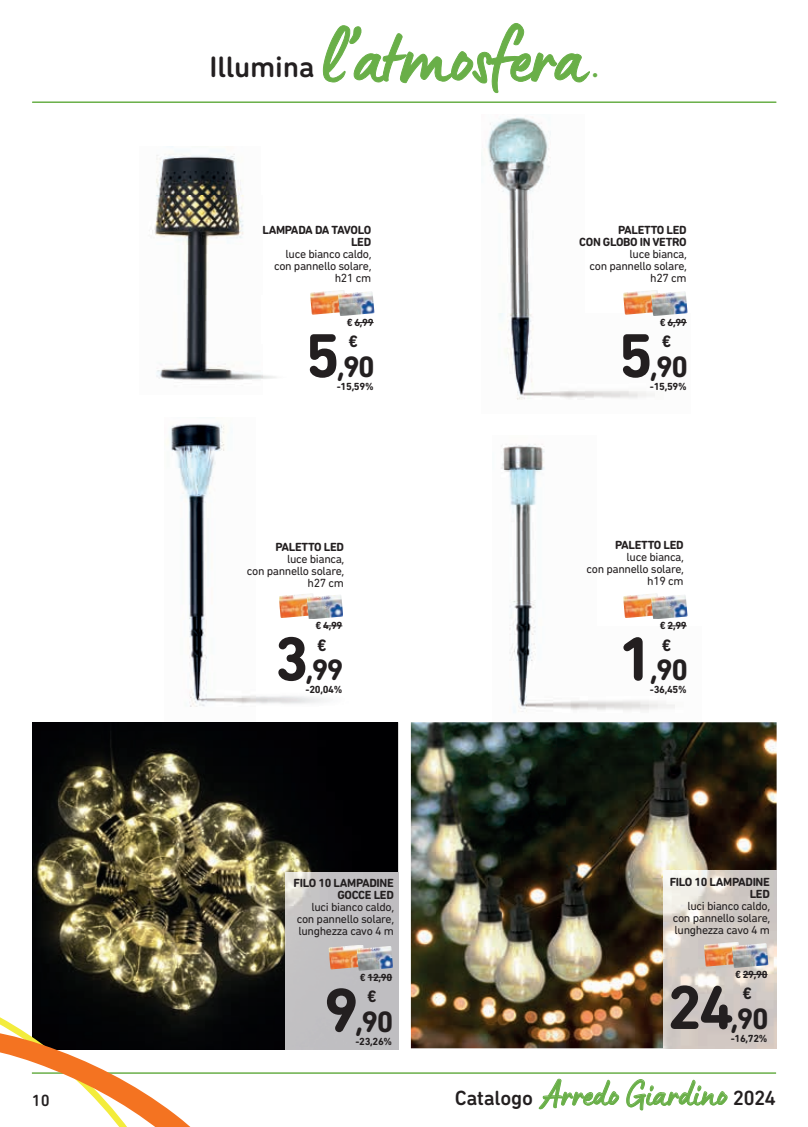
<style>
.page{position:relative;width:808px;height:1127px;background:#fff}
.page>*{position:absolute;margin:0;border:0;box-sizing:border-box;transform-origin:0 0}
.t1{font:83.55px "Lumios Marker";letter-spacing:-.01em;color:#69af48;scale:.95 1}
.t2{font:700 63px "DIN Next Rounded LT Pro";color:#231f20}
.t3{font:37.8px "Lumios Marker";color:#69af48;scale:.96 1}
.t4{font:700 30px "DIN Next Rounded LT Pro";letter-spacing:-.05em;color:#231f20}
.t5{font:500 30px "DIN Next Rounded LT Pro";letter-spacing:-.01em;color:#231f20}
.t6{font:500 30px "DIN Next Rounded LT Pro";color:#69af48}
.t7{font:700 16.8px "DIN Next Rounded LT Pro";color:#231f20}
.t8{font:500 16.5px "DIN Next Rounded LT Pro";color:#231f20}
.t9{font:12px/12px "DIN Next Rounded LT Pro";letter-spacing:-.03em;color:#231f20;text-align:right}
.t10{font:700 12px/12px "DIN Next Rounded LT Pro";letter-spacing:-.03em;color:#231f20;text-align:right}
.t11{font:700 10.5px "DIN Next Rounded LT Pro";letter-spacing:-.03em;color:#231f20}
.s1{font-family:"DIN Next Rounded LT Pro";font-weight:500;font-size:20.85px;color:#231f20}
</style>
<div class="page">
<hr style="left:33px;top:101px;width:743px;height:2px;background:#69af48">
<img style="left:501px;top:444px;width:187px;height:269px">
<img style="left:484px;top:117px;width:204px;height:283px">
<img style="left:166px;top:422px;width:177px;height:285px">
<img style="left:149px;top:146px;width:127px;height:235px">
<img style="left:32px;top:722px;width:366px;height:328px">
<img style="left:411px;top:722px;width:366px;height:326px">
<hr style="left:32px;top:1072px;width:744px;height:2px;background:#69af48">
<svg style="left:0;top:1000px;width:206px;height:127px"></svg>
<img style="left:623px;top:290px;width:36px;height:25px">
<img style="left:651px;top:291px;width:36px;height:25px">
<svg style="left:667px;top:322px;width:20px;height:1px"></svg>
<img style="left:623px;top:593px;width:36px;height:25px">
<img style="left:651px;top:594px;width:36px;height:25px">
<svg style="left:667px;top:625px;width:20px;height:1px"></svg>
<img style="left:310px;top:290px;width:34px;height:25px">
<img style="left:338px;top:291px;width:36px;height:25px">
<svg style="left:354px;top:322px;width:20px;height:1px"></svg>
<img style="left:279px;top:593px;width:36px;height:25px">
<img style="left:307px;top:594px;width:36px;height:25px">
<svg style="left:323px;top:625px;width:19px;height:1px"></svg>
<img style="left:664px;top:871px;width:113px;height:177px">
<svg style="left:285px;top:872px;width:113px;height:178px;background:#c2bebf"></svg>
<img style="left:704px;top:942px;width:36px;height:24px">
<img style="left:732px;top:943px;width:36px;height:25px">
<svg style="left:743px;top:974px;width:24px;height:1px"></svg>
<h3 class="t8" style="left:32px;top:1090px;width:20px">10</h3>
<h3 class="t5" style="left:210px;top:50px;width:106px">Illumina</h3>
<h1 class="t1" style="left:321px;top:2px;width:280px">l’atmosfera</h1>
<h3 class="t6" style="left:592px;top:50px;width:9px">.</h3>
<p class="t10" style="left:262px;top:223px;width:110px">LAMPADA DA TAVOLO<br>LED</p>
<p class="t9" style="left:274px;top:247px;width:99px">luce bianco caldo, con pannello solare, h21 cm</p>
<p class="t10" style="left:579px;top:224px;width:109px">PALETTO LED<br>CON GLOBO IN VETRO</p>
<p class="t9" style="left:589px;top:248px;width:99px">luce bianca,<br>con pannello solare, h27 cm</p>
<p class="t11" style="left:347px;top:316px;width:28px">€ 6,99</p>
<p class="t11" style="left:660px;top:316px;width:28px">€ 6,99</p>
<h2 class="t2" style="left:305px;top:319px;width:37px">5</h2>
<h3 class="t7" style="left:348px;top:332px;width:11px">€</h3>
<h3 class="t4" style="left:337px;top:349px;width:39px">,90</h3>
<p class="t11" style="left:337px;top:380px;width:38px">-15,59%</p>
<h2 class="t2" style="left:618px;top:319px;width:37px">5</h2>
<h3 class="t7" style="left:662px;top:332px;width:11px">€</h3>
<h3 class="t4" style="left:650px;top:349px;width:39px">,90</h3>
<p class="t11" style="left:650px;top:380px;width:38px">-15,59%</p>
<p class="t10" style="left:275px;top:541px;width:70px">PALETTO LED</p>
<p class="t9" style="left:247px;top:553px;width:99px">luce bianca,<br>con pannello solare, h27 cm</p>
<p class="t10" style="left:615px;top:539px;width:70px">PALETTO LED</p>
<p class="t9" style="left:586px;top:551px;width:99px">luce bianca,<br>con pannello solare, h19 cm</p>
<p class="t11" style="left:315px;top:619px;width:28px">€ 4,99</p>
<p class="t11" style="left:660px;top:619px;width:28px">€ 2,99</p>
<h2 class="t2" style="left:274px;top:622px;width:37px">3</h2>
<h3 class="t7" style="left:317px;top:635px;width:11px">€</h3>
<h3 class="t4" style="left:306px;top:652px;width:39px">,99</h3>
<p class="t11" style="left:306px;top:684px;width:38px">-20,04%</p>
<h2 class="t2" style="left:618px;top:622px;width:37px">1</h2>
<h3 class="t7" style="left:662px;top:635px;width:11px">€</h3>
<h3 class="t4" style="left:650px;top:652px;width:39px">,90</h3>
<p class="t11" style="left:650px;top:684px;width:38px">-36,45%</p>
<p class="t10" style="left:294px;top:876px;width:102px">FILO 10 LAMPADINE<br>GOCCE LED</p>
<p class="t9" style="left:297px;top:900px;width:99px;text-align:justify;text-indent:15px">luci bianco caldo, con pannello solare, lunghezza cavo 4 m</p>
<p class="t10" style="left:670px;top:876px;width:102px">FILO 10 LAMPADINE<br>LED</p>
<p class="t9" style="left:673px;top:900px;width:99px;text-align:justify;text-indent:15px">luci bianco caldo, con pannello solare, lunghezza cavo 4 m</p>
<p class="t11" style="left:360px;top:971px;width:34px">€ 12,90</p>
<p class="t11" style="left:735px;top:968px;width:34px">€ 29,90</p>
<h2 class="t2" style="left:324px;top:973px;width:37px">9</h2>
<h3 class="t7" style="left:367px;top:986px;width:11px">€</h3>
<h3 class="t4" style="left:356px;top:1004px;width:39px">,90</h3>
<p class="t11" style="left:355px;top:1035px;width:38px">-23,26%</p>
<h2 class="t2" style="left:667px;top:970px;width:68px">24</h2>
<p class="t11" style="left:731px;top:1032px;width:38px">-16,72%</p>
<h3 class="t7" style="left:742px;top:983px;width:11px">€</h3>
<h3 class="t4" style="left:731px;top:1001px;width:39px">,90</h3>
<h3 class="t3" style="left:455px;top:1069px;width:336px"><span class="s1">Catalogo</span> Arredo Giardino <span class="s1">2024</span></h3>
</div>
